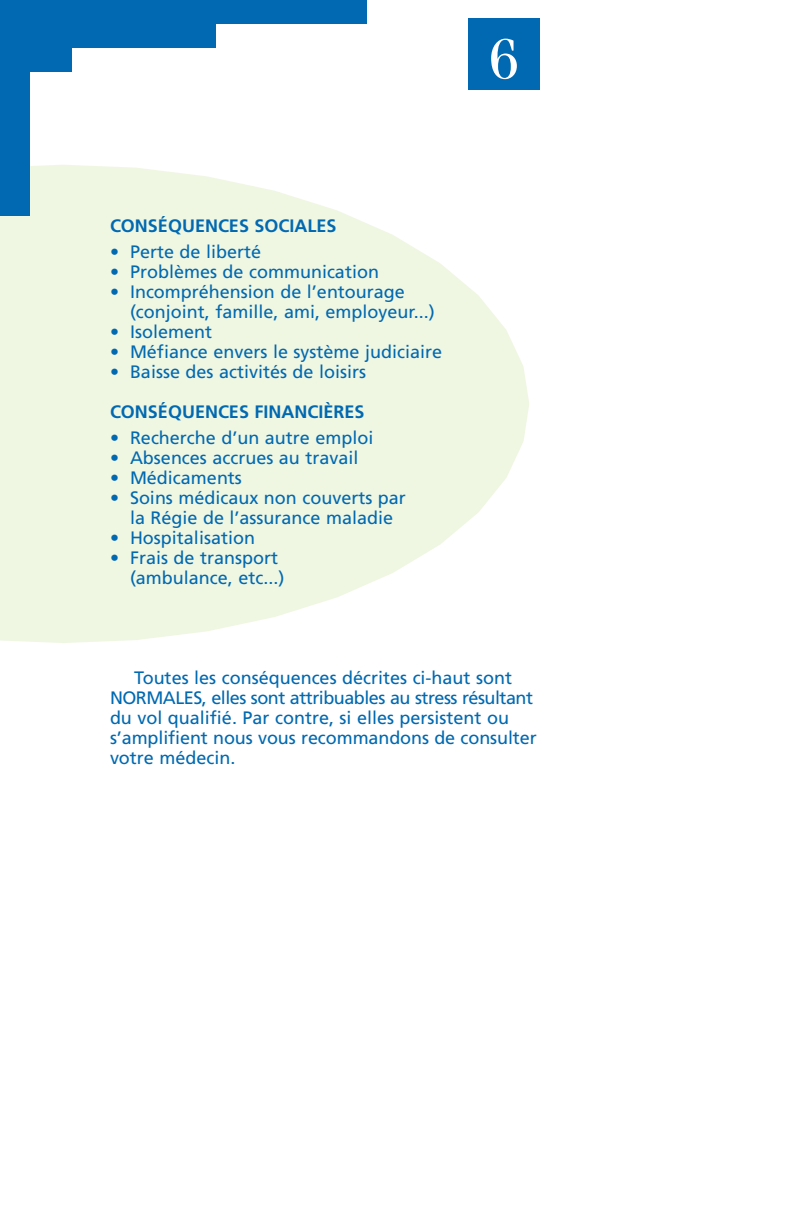
<style>
.page{position:relative;width:792px;height:1224px;background:#fff}
.page>*{position:absolute;margin:0;border:0;box-sizing:border-box;transform-origin:0 0}
.t1{font:56px "Fenice";color:#fff}
.t2{font:18px/20px "Frutiger";color:#0169b1}
.t3{font:700 18px "Frutiger";color:#0169b1}
</style>
<div class="page">
<div style="left:0;top:48px;width:72px;height:24px;background:#0169b1"></div>
<svg style="left:0;top:165px;width:529px;height:478px;fill:#eff7e3"></svg>
<div style="left:468px;top:18px;width:72px;height:72px;background:#0169b1"></div>
<div style="left:0;top:0;width:367px;height:24px;background:#0169b1"></div>
<div style="left:0;top:24px;width:216px;height:24px;background:#0169b1"></div>
<div style="left:0;top:48px;width:30px;height:168px;background:#0169b1"></div>
<h1 class="t1" style="left:488px;top:36px;width:33px">6</h1>
<p class="t3" style="left:110px;top:218px;width:228px">CONSÉQUENCES SOCIALES</p>
<p class="t2" style="left:110px;top:243px;width:153px">• Perte de liberté</p>
<p class="t2" style="left:110px;top:263px;width:270px">• Problèmes de communication</p>
<p class="t2" style="left:130px;top:283px;width:306px;text-indent:-20px">• Incompréhension de l’entourage (conjoint, famille, ami, employeur...)</p>
<p class="t2" style="left:110px;top:323px;width:104px">• Isolement</p>
<p class="t2" style="left:110px;top:343px;width:334px">• Méfiance envers le système judiciaire</p>
<p class="t2" style="left:110px;top:363px;width:258px">• Baisse des activités de loisirs</p>
<p class="t3" style="left:110px;top:404px;width:256px">CONSÉQUENCES FINANCIÈRES</p>
<p class="t2" style="left:110px;top:429px;width:265px">• Recherche d’un autre emploi</p>
<p class="t2" style="left:110px;top:449px;width:250px">• Absences accrues au travail</p>
<p class="t2" style="left:110px;top:469px;width:133px">• Médicaments</p>
<p class="t2" style="left:110px;top:489px;width:297px;text-align:center">• Soins médicaux non couverts par la Régie de l’assurance maladie</p>
<p class="t2" style="left:110px;top:529px;width:147px">• Hospitalisation</p>
<p class="t2" style="left:130px;top:549px;width:156px;text-indent:-20px">• Frais de transport (ambulance, etc...)</p>
<p class="t2" style="left:110px;top:669px;width:428px;text-indent:24px">Toutes les conséquences décrites ci-haut sont NORMALES, elles sont attribuables au stress résultant du vol qualifié. Par contre, si elles persistent ou s’amplifient nous vous recommandons de consulter votre médecin.</p>
</div>
